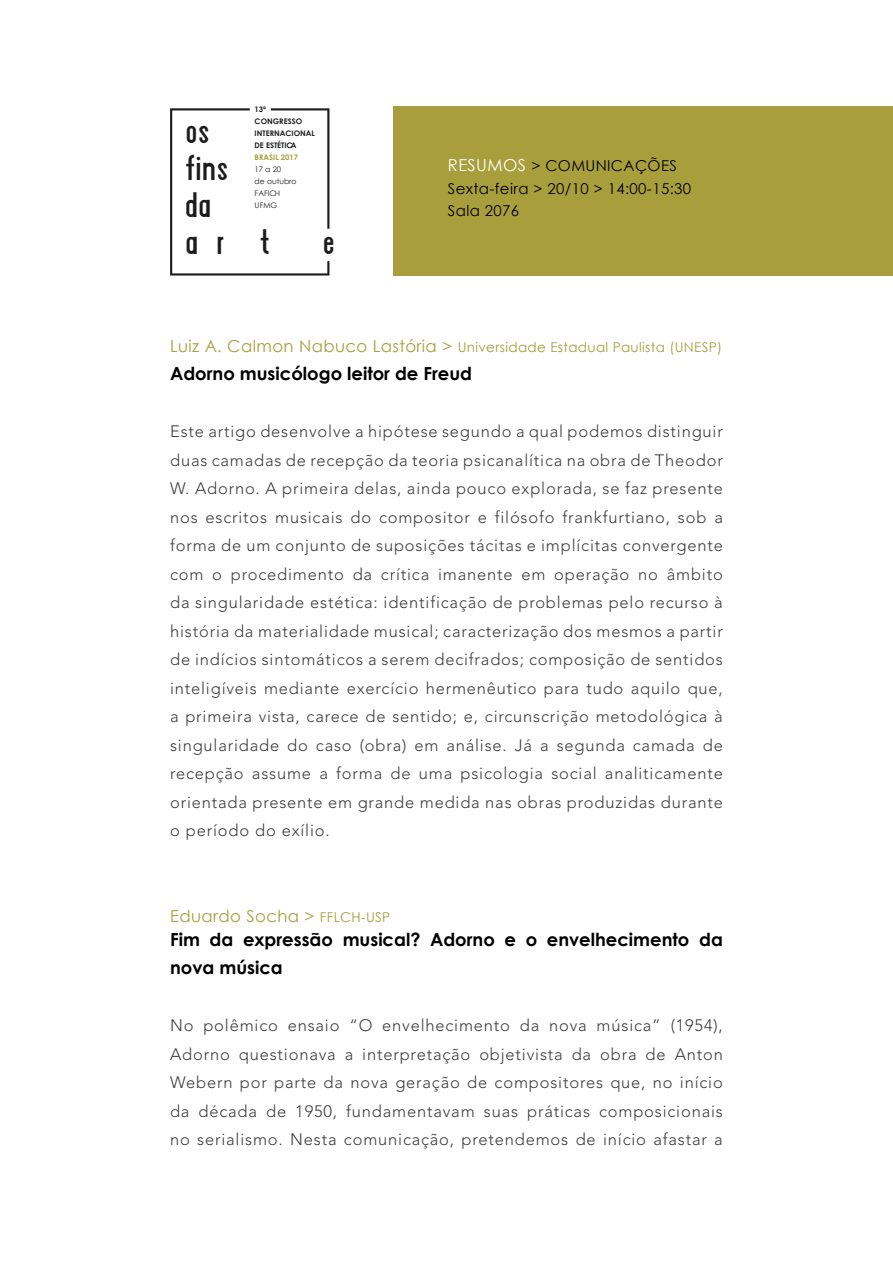
<style>
.page{position:relative;width:893px;height:1263px;background:#fff}
.page>*{position:absolute;margin:0;border:0;box-sizing:border-box;transform-origin:0 0}
.t1{font:32.4px/36.9px "Airplane";color:#1c1c1c}
.t2{font:700 18px/28.5px "Century Gothic";color:#000}
.t3{font:300 16.5px/28.5px "Avenir LT Std";letter-spacing:.05em;color:#3c3c3b;text-align:justify}
.t4{font:16.5px "Century Gothic";letter-spacing:.025em;color:#a89e3b}
.t5{font:15px/22.5px "Century Gothic";letter-spacing:.025em;color:#000}
.t6{font:13.5px "Century Gothic";letter-spacing:.025em;color:#a89e3b}
.t7{font:700 7.65px/12px "Century Gothic";color:#1c1c1c}
.t8{font:7.65px/12px "Century Gothic";color:#1c1c1c}
.t9{font:700 7.65px "Century Gothic";color:#a89e3b}
.s1{font-size:16.5px;color:#fff}
.s2{font-size:16.5px}
.s3{font-size:13.5px}
</style>
<div class="page">
<svg style="left:170px;top:108px;width:159px;height:168px"></svg>
<div style="left:393px;top:106px;width:500px;height:170px;background:#a89e3b"></div>
<p class="t7" style="left:255px;top:103px;width:62px">13º<br>CONGRESSO<br>INTERNACIONAL<br>DE ESTÉTICA</p>
<p class="t9" style="left:255px;top:152px;width:45px">BRASIL 2017</p>
<p class="t8" style="left:255px;top:163px;width:44px">17 a 20<br>de outubro<br>FAFICH<br>UFMG</p>
<p class="t5" style="left:448px;top:154px;width:245px"><span class="s1">RESUMOS</span> &gt; COMUNICAÇÕES<br>Sexta-feira &gt; 20/10 &gt; 14:00-15:30<br>Sala 2076</p>
<h1 class="t1" style="left:185px;top:116px;width:86px">os<br>fins<br>da<br>a r t</h1>
<h1 class="t1" style="left:323px;top:227px;width:13px">e</h1>
<p class="t6" style="left:170px;top:337px;width:554px"><span class="s2">Luiz A. Calmon Nabuco Lastória &gt;</span> Universidade Estadual Paulista (UNESP)</p>
<p class="t2" style="left:170px;top:359px;width:304px">Adorno musicólogo leitor de Freud</p>
<p class="t3" style="left:170px;top:417px;width:554px">Este artigo desenvolve a hipótese segundo a qual podemos distinguir duas camadas de recepção da teoria psicanalítica na obra de Theodor W. Adorno. A primeira delas, ainda pouco explorada, se faz presente nos escritos musicais do compositor e filósofo frankfurtiano, sob a forma de um conjunto de suposições tácitas e implícitas convergente com o procedimento da crítica imanente em operação no âmbito da singularidade estética: identificação de problemas pelo recurso à história da materialidade musical; caracterização dos mesmos a partir de indícios sintomáticos a serem decifrados; composição de sentidos inteligíveis mediante exercício hermenêutico para tudo aquilo que, a primeira vista, carece de sentido; e, circunscrição metodológica à singularidade do caso (obra) em análise. Já a segunda camada de recepção assume a forma de uma psicologia social analiticamente orientada presente em grande medida nas obras produzidas durante o período do exílio.</p>
<p class="t4" style="left:170px;top:904px;width:222px">Eduardo Socha &gt; <span class="s3">FFLCH-USP</span></p>
<p class="t2" style="left:170px;top:924px;width:554px">Fim da expressão musical? Adorno e o envelhecimento da nova música</p>
<p class="t3" style="left:170px;top:1011px;width:554px">No polêmico ensaio “O envelhecimento da nova música” (1954), Adorno questionava a interpretação objetivista da obra de Anton Webern por parte da nova geração de compositores que, no início da década de 1950, fundamentavam suas práticas composicionais no serialismo. Nesta comunicação, pretendemos de início afastar a</p>
</div>
